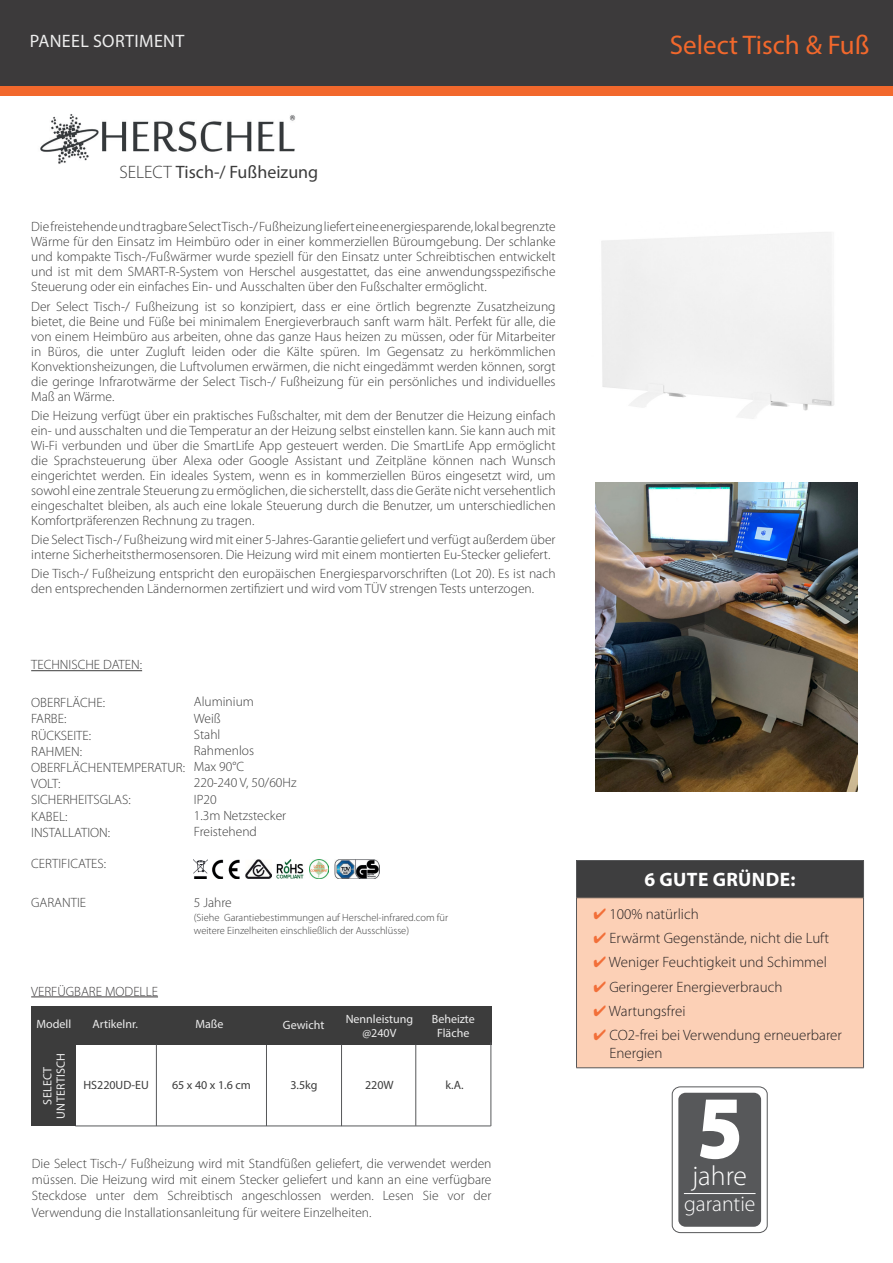
<style>
.page{position:relative;width:893px;height:1263px;background:#fff}
.page>*{position:absolute;margin:0;border:0;box-sizing:border-box;transform-origin:0 0}
.t1{font:900 90.15px "Myriad Pro";color:#fff;scale:.9 1}
.t2{font:300 27.75px "Myriad Pro";color:#fff}
.t3{font:27px "Myriad Pro";color:#f2682c}
.t4{font:300 21.75px "Myriad Pro";color:#fff}
.t5{font:700 19.5px "Myriad Pro";letter-spacing:.02em;color:#fff}
.t6{font:18px "Myriad Pro";color:#3c3c3c}
.t7{font:18px "Myriad Pro";letter-spacing:.02em;color:#ededed}
.t8{font:300 15px/18px "Myriad Pro";color:#231f20}
.t9{font:300 13.5px/15px "Myriad Pro";color:#3c3c3c;text-align:justify}
.t10{font:300 13.5px "Myriad Pro";color:#3c3a3b}
.t11{font:12px/14.4px "Myriad Pro";color:#ededed;text-align:center}
.t12{font:12px "Myriad Pro";color:#3c3c3c}
.t13{font:12px/13.5px "Myriad Pro";letter-spacing:.02em;color:#ededed;text-align:center}
.t14{font:300 10.5px/13.5px "Myriad Pro";color:#3c3c3c}
.s1{font-weight:300}
.s2{color:#f26f39}
</style>
<div class="page">
<hr style="left:75px;top:1126px;width:416px;height:1px;background:#57585a">
<hr style="left:31px;top:996px;width:127px;height:1px;background:#3c3a3b">
<div style="left:31px;top:1007px;width:45px;height:119px;background:#3c3c3c"></div>
<div style="left:31px;top:1007px;width:460px;height:38px;background:#3c3c3c"></div>
<hr style="left:156px;top:1044px;width:1px;height:82px;background:#57585a">
<hr style="left:266px;top:1045px;width:1px;height:81px;background:#57585a">
<hr style="left:341px;top:1044px;width:1px;height:82px;background:#57585a">
<hr style="left:416px;top:1044px;width:1px;height:82px;background:#57585a">
<hr style="left:491px;top:1042px;width:1px;height:84px;background:#57585a">
<img style="left:194px;top:860px;width:13px;height:18px">
<img style="left:335px;top:860px;width:44px;height:18px">
<img style="left:309px;top:860px;width:19px;height:18px">
<img style="left:246px;top:860px;width:26px;height:18px">
<img style="left:276px;top:860px;width:28px;height:18px">
<img style="left:212px;top:860px;width:28px;height:18px">
<hr style="left:31px;top:670px;width:111px;height:1px;background:#3c3c3c">
<div style="left:576px;top:860px;width:287px;height:38px;background:#3e3e3f"></div>
<div style="left:576px;top:898px;width:287px;height:170px;background:#fcd0b6"></div>
<hr style="left:576px;top:860px;width:288px;height:1px;background:#57585a">
<hr style="left:576px;top:898px;width:1px;height:169px;background:#57585a">
<hr style="left:863px;top:898px;width:1px;height:169px;background:#57585a">
<hr style="left:576px;top:1067px;width:288px;height:1px;background:#57585a">
<hr style="left:576px;top:861px;width:1px;height:37px;background:#57585a">
<hr style="left:863px;top:861px;width:1px;height:37px;background:#57585a">
<div style="left:672px;top:1086px;width:96px;height:147px;border:1px solid #57585a;border-radius:8px"></div>
<div style="left:678px;top:1093px;width:83px;height:134px;background:#57585a;border-radius:7px"></div>
<hr style="left:684px;top:1193px;width:71px;height:1px;background:#fff">
<div style="left:0;top:0;width:893px;height:87px;background:#3c3a3b"></div>
<div style="left:0;top:86px;width:893px;height:10px;background:#f2682c"></div>
<img style="left:40px;top:114px;width:256px;height:50px">
<img style="left:595px;top:483px;width:262px;height:309px">
<p class="t7" style="left:30px;top:30px;width:156px">PANEEL SORTIMENT</p>
<p class="t3" style="left:670px;top:28px;width:201px">Select Tisch &amp; Fuß</p>
<p class="t6" style="left:119px;top:161px;width:200px"><span class="s1">SELECT</span> Tisch-/ Fußheizung</p>
<p class="t9" style="left:31px;top:219px;width:526px">Die freistehende und tragbare Select Tisch-/ Fußheizung liefert eine energiesparende, lokal begrenzte Wärme für den Einsatz im Heimbüro oder in einer kommerziellen Büroumgebung. Der schlanke und kompakte Tisch-/Fußwärmer wurde speziell für den Einsatz unter Schreibtischen entwickelt und ist mit dem SMART-R-System von Herschel ausgestattet, das eine anwendungsspezifische Steuerung oder ein einfaches Ein- und Ausschalten über den Fußschalter ermöglicht.</p>
<p class="t9" style="left:31px;top:298px;width:526px">Der Select Tisch-/ Fußheizung ist so konzipiert, dass er eine örtlich begrenzte Zusatzheizung bietet, die Beine und Füße bei minimalem Energieverbrauch sanft warm hält. Perfekt für alle, die von einem Heimbüro aus arbeiten, ohne das ganze Haus heizen zu müssen, oder für Mitarbeiter in Büros, die unter Zugluft leiden oder die Kälte spüren. Im Gegensatz zu herkömmlichen Konvektionsheizungen, die Luftvolumen erwärmen, die nicht eingedämmt werden können, sorgt die geringe Infrarotwärme der Select Tisch-/ Fußheizung für ein persönliches und individuelles Maß an Wärme.</p>
<p class="t9" style="left:31px;top:408px;width:526px">Die Heizung verfügt über ein praktisches Fußschalter, mit dem der Benutzer die Heizung einfach ein- und ausschalten und die Temperatur an der Heizung selbst einstellen kann. Sie kann auch mit Wi-Fi verbunden und über die SmartLife App gesteuert werden. Die SmartLife App ermöglicht die Sprachsteuerung über Alexa oder Google Assistant und Zeitpläne können nach Wunsch eingerichtet werden. Ein ideales System, wenn es in kommerziellen Büros eingesetzt wird, um sowohl eine zentrale Steuerung zu ermöglichen, die sicherstellt, dass die Geräte nicht versehentlich eingeschaltet bleiben, als auch eine lokale Steuerung durch die Benutzer, um unterschiedlichen Komfortpräferenzen Rechnung zu tragen.</p>
<p class="t9" style="left:31px;top:532px;width:526px">Die Select Tisch-/ Fußheizung wird mit einer 5-Jahres-Garantie geliefert und verfügt außerdem über interne Sicherheitsthermosensoren. Die Heizung wird mit einem montierten Eu-Stecker geliefert.</p>
<p class="t9" style="left:31px;top:566px;width:526px">Die Tisch-/ Fußheizung entspricht den europäischen Energiesparvorschriften (Lot 20). Es ist nach den entsprechenden Ländernormen zertifiziert und wird vom TÜV strengen Tests unterzogen.</p>
<p class="t9" style="left:31px;top:657px;width:112px">TECHNISCHE DATEN:</p>
<p class="t9" style="left:31px;top:695px;width:75px">OBERFLÄCHE:</p>
<p class="t9" style="left:31px;top:711px;width:37px">FARBE:</p>
<p class="t9" style="left:31px;top:727px;width:62px">RÜCKSEITE:</p>
<p class="t9" style="left:31px;top:744px;width:52px">RAHMEN:</p>
<p class="t9" style="left:31px;top:759px;width:155px;line-height:16.2px">OBERFLÄCHENTEMPERATUR:<br>VOLT:</p>
<p class="t9" style="left:31px;top:792px;width:101px">SICHERHEITSGLAS:</p>
<p class="t9" style="left:31px;top:808px;width:38px">KABEL:</p>
<p class="t9" style="left:31px;top:825px;width:81px">INSTALLATION:</p>
<p class="t9" style="left:31px;top:856px;width:77px">CERTIFICATES:</p>
<p class="t9" style="left:31px;top:895px;width:57px">GARANTIE</p>
<p class="t9" style="left:194px;top:694px;width:62px">Aluminium</p>
<p class="t9" style="left:194px;top:710px;width:29px">Weiß</p>
<p class="t9" style="left:194px;top:727px;width:28px">Stahl</p>
<p class="t9" style="left:194px;top:743px;width:62px">Rahmenlos</p>
<p class="t9" style="left:194px;top:759px;width:52px">Max 90°C</p>
<p class="t9" style="left:194px;top:775px;width:104px">220-240 V, 50/60Hz</p>
<p class="t9" style="left:194px;top:791px;width:24px">IP20</p>
<p class="t9" style="left:194px;top:808px;width:94px">1.3m Netzstecker</p>
<p class="t9" style="left:194px;top:824px;width:65px">Freistehend</p>
<p class="t9" style="left:194px;top:895px;width:39px">5 Jahre</p>
<p class="t14" style="left:194px;top:910px;width:256px">(Siehe Garantiebestimmungen auf Herschel-infrared.com für weitere Einzelheiten einschließlich der Ausschlüsse)</p>
<p class="t10" style="left:31px;top:983px;width:128px">VERFÜGBARE MODELLE</p>
<p class="t11" style="left:36px;top:1017px;width:36px">Modell</p>
<p class="t11" style="left:93px;top:1017px;width:47px">Artikelnr.</p>
<p class="t11" style="left:195px;top:1017px;width:30px">Maße</p>
<p class="t11" style="left:283px;top:1017px;width:43px">Gewicht</p>
<p class="t11" style="left:346px;top:1011px;width:69px">Nennleistung @240V</p>
<p class="t11" style="left:432px;top:1011px;width:45px">Beheizte<br>Fläche</p>
<p class="t13" style="left:40px;top:1118px;width:67px;rotate:-90deg">SELECT<br>UNTERTISCH</p>
<p class="t12" style="left:83px;top:1078px;width:67px">HS220UD-EU</p>
<p class="t12" style="left:172px;top:1078px;width:80px">65 x 40 x 1.6 cm</p>
<p class="t12" style="left:290px;top:1078px;width:29px">3.5kg</p>
<p class="t12" style="left:365px;top:1078px;width:30px">220W</p>
<p class="t12" style="left:445px;top:1078px;width:20px">k.A.</p>
<p class="t9" style="left:32px;top:1155px;width:461px;line-height:16.2px">Die Select Tisch-/ Fußheizung wird mit Standfüßen geliefert, die verwendet werden müssen. Die Heizung wird mit einem Stecker geliefert und kann an eine verfügbare Steckdose unter dem Schreibtisch angeschlossen werden. Lesen Sie vor der Verwendung die Installationsanleitung für weitere Einzelheiten.</p>
<p class="t5" style="left:645px;top:867px;width:152px">6 GUTE GRÜNDE:</p>
<p class="t8" style="left:593px;top:904px;width:107px"><span class="s2">✔</span> 100% natürlich</p>
<p class="t8" style="left:593px;top:929px;width:237px"><span class="s2">✔</span> Erwärmt Gegenstände, nicht die Luft</p>
<p class="t8" style="left:593px;top:953px;width:235px"><span class="s2">✔</span> Weniger Feuchtigkeit und Schimmel</p>
<p class="t8" style="left:593px;top:977px;width:190px"><span class="s2">✔</span> Geringerer Energieverbrauch</p>
<p class="t8" style="left:593px;top:1002px;width:93px"><span class="s2">✔</span> Wartungsfrei</p>
<p class="t8" style="left:609px;top:1026px;width:234px;text-indent:-16px"><span class="s2">✔</span> CO2-frei bei Verwendung erneuerbarer<br>Energien</p>
<p class="t1" style="left:697px;top:1067px;width:53px">5</p>
<p class="t2" style="left:692px;top:1159px;width:56px">jahre</p>
<p class="t4" style="left:684px;top:1190px;width:73px">garantie</p>
</div>
